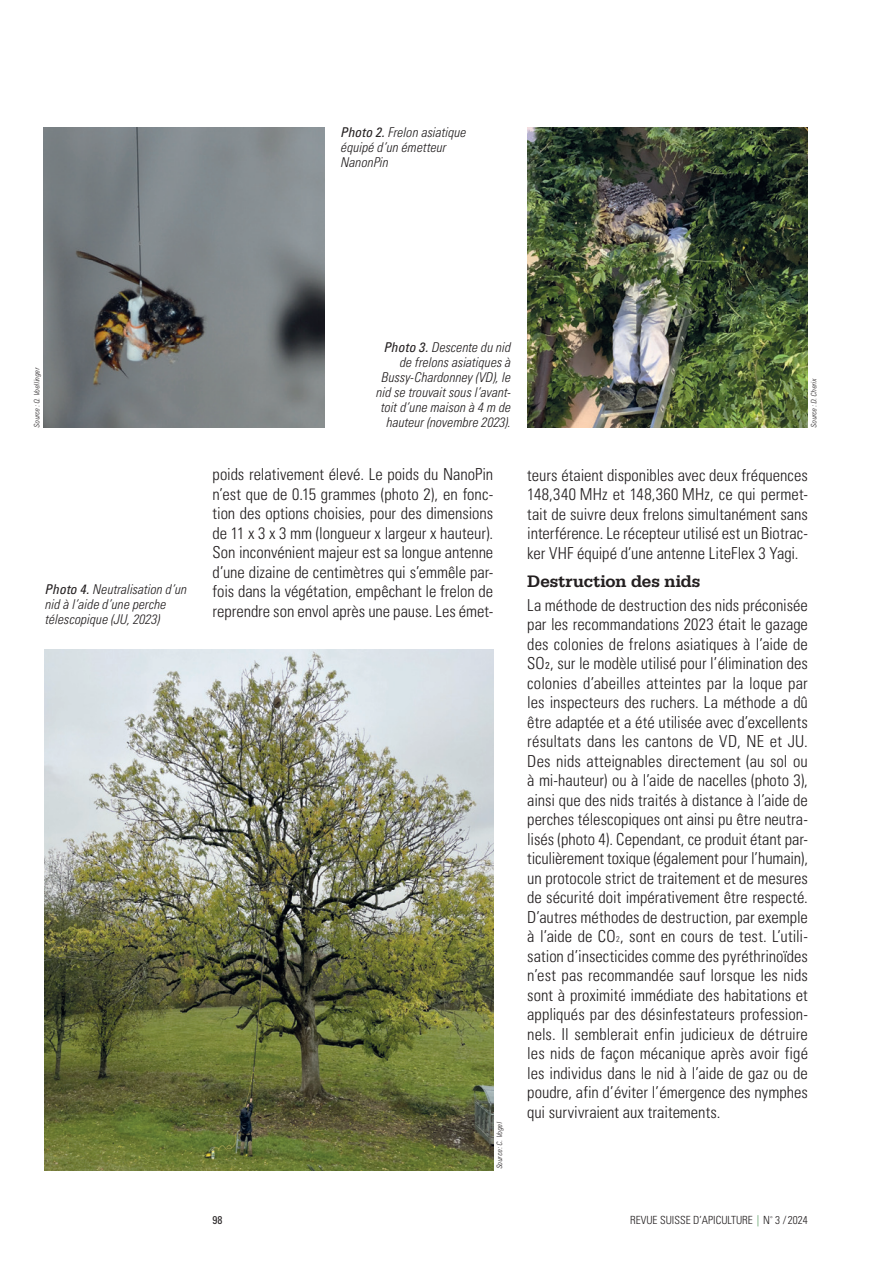
<style>
.page{position:relative;width:893px;height:1263px;background:#fff}
.page>*{position:absolute;margin:0;border:0;box-sizing:border-box;transform-origin:0 0}
.intertitre{font:500 17.25px "Serifa";letter-spacing:.005em;color:#231f20}
.Texte_base{font:300 condensed 16.5px/19.5px "Univers LT Pro";color:#231f20;text-align:justify}
.légendes{font:italic 300 condensed 13.5px/15px "Univers LT Pro";letter-spacing:.005em;color:#231f20}
.t1{font:300 condensed 11.25px "Univers LT Pro";color:#231f20}
.t2{font:condensed 11.25px "Univers LT Pro";color:#231f20}
.Copyright{font:italic 300 condensed 7.5px "Univers LT Pro";color:#231f20}
.s1{font-weight:400}
.s2{font-size:8.25px}
.s3{color:#3c8b45}
</style>
<div class="page">
<img style="left:43px;top:128px;width:281px;height:300px">
<img style="left:527px;top:128px;width:281px;height:300px">
<img style="left:45px;top:649px;width:448px;height:521px">
<p class="légendes" style="left:340px;top:124px;width:127px"><span class="s1">Photo 2.</span> Frelon asiatique équipé d’un émetteur<br>NanonPin</p>
<p class="Copyright" style="left:32px;top:428px;width:62px;rotate:-90deg">Source : Q. Voellinger</p>
<p class="légendes" style="left:45px;top:581px;width:143px"><span class="s1">Photo 4.</span> Neutralisation d’un nid à l’aide d’une perche télescopique (JU, 2023)</p>
<p class="légendes" style="left:375px;top:339px;width:137px;text-align:right"><span class="s1">Photo 3.</span> Descente du nid de frelons asiatiques à<br>Bussy-Chardonney (VD), le nid se trouvait sous l’avant&shy;toit d’une maison à 4 m de hauteur (novembre 2023).</p>
<p class="Copyright" style="left:809px;top:428px;width:51px;rotate:-90deg">Source : D. Cherix</p>
<p class="Texte_base" style="left:213px;top:463px;width:282px">poids relativement élevé. Le poids du NanoPin n’est que de 0.15 grammes (photo 2), en fonc&shy;tion des options choisies, pour des dimensions de 11 x 3 x 3 mm (longueur x largeur x hauteur).<br>Son inconvénient majeur est sa longue antenne d’une dizaine de centimètres qui s’emmêle par&shy;fois dans la végétation, empêchant le frelon de reprendre son envol après une pause. Les émet-</p>
<p class="Texte_base" style="left:527px;top:464px;width:282px">teurs étaient disponibles avec deux fréquences 148,340 MHz et 148,360 MHz, ce qui permet&shy;tait de suivre deux frelons simultanément sans interférence. Le récepteur utilisé est un Biotrac&shy;ker VHF équipé d’une antenne LiteFlex 3 Yagi.</p>
<p class="intertitre" style="left:527px;top:571px;width:175px">Destruction des nids</p>
<p class="Texte_base" style="left:527px;top:594px;width:282px">La méthode de destruction des nids préconisée par les recommandations 2023 était le gazage des colonies de frelons asiatiques à l’aide de SO₂, sur le modèle utilisé pour l’élimination des colonies d’abeilles atteintes par la loque par les inspecteurs des ruchers. La méthode a dû être adaptée et a été utilisée avec d’excellents résultats dans les cantons de VD, NE et JU.<br>Des nids atteignables directement (au sol ou à mi-hauteur) ou à l’aide de nacelles (photo 3), ainsi que des nids traités à distance à l’aide de perches télescopiques ont ainsi pu être neutra&shy;lisés (photo 4). Cependant, ce produit étant par&shy;ticulièrement toxique (également pour l’humain), un protocole strict de traitement et de mesures de sécurité doit impérativement être respecté.<br>D’autres méthodes de destruction, par exemple à l’aide de CO<span class="s2">2</span>, sont en cours de test. L’utili&shy;sation d’insecticides comme des pyréthrinoïdes n’est pas recommandée sauf lorsque les nids sont à proximité immédiate des habitations et appliqués par des désinfestateurs profession&shy;nels. Il semblerait enfin judicieux de détruire les nids de façon mécanique après avoir figé les individus dans le nid à l’aide de gaz ou de poudre, afin d’éviter l’émergence des nymphes qui survivraient aux traitements.</p>
<p class="Copyright" style="left:494px;top:1169px;width:49px;rotate:-90deg">Source : C. Vogel</p>
<p class="t2" style="left:213px;top:1213px;width:11px">98</p>
<p class="t1" style="left:630px;top:1213px;width:179px">REVUE SUISSE D’APICULTURE <span class="s3">|</span> N<sup>°</sup> 3 / 2024</p>
</div>
